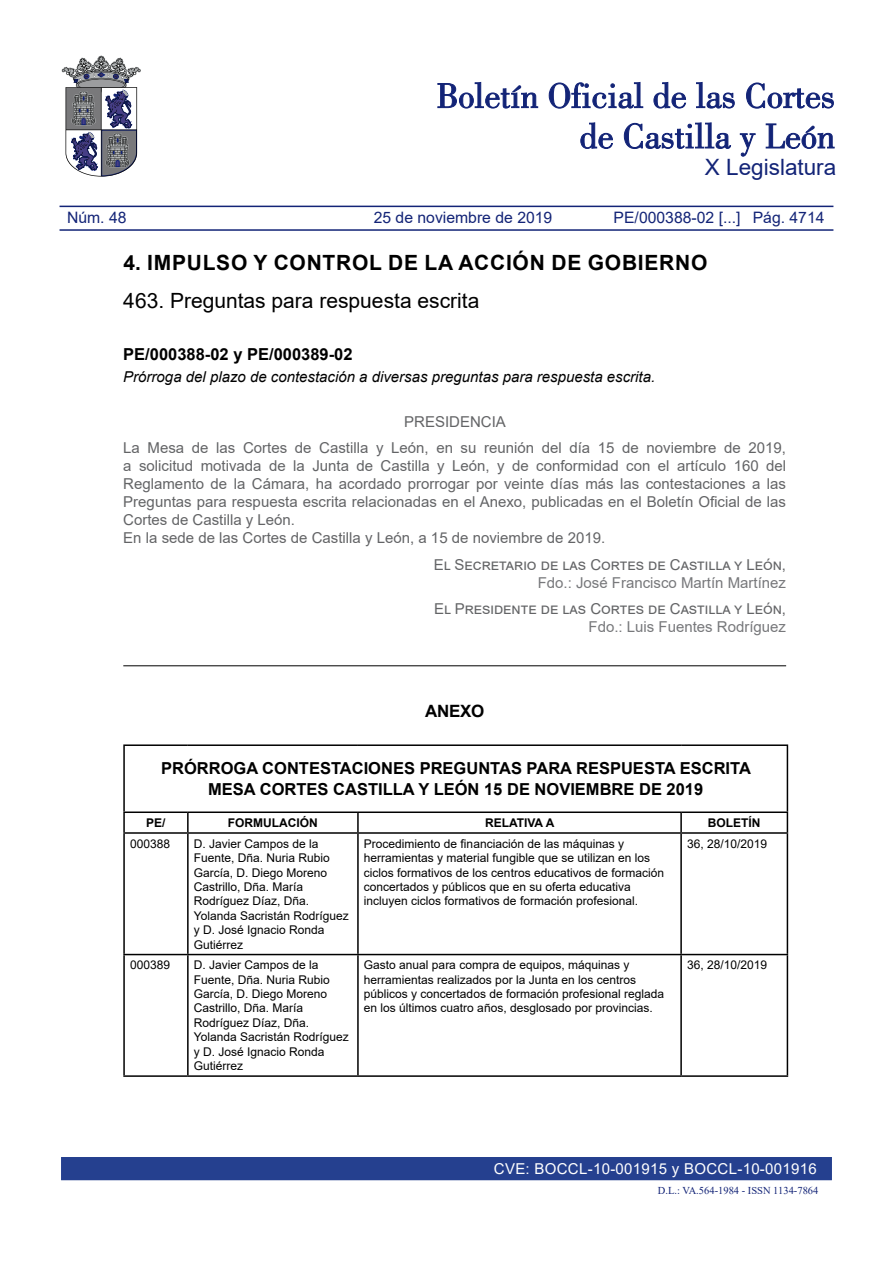
<style>
.page{position:relative;width:893px;height:1263px;background:#fff}
.page>*{position:absolute;margin:0;border:0;box-sizing:border-box;transform-origin:0 0}
.t1{font:22.5px "Arial";color:#132477}
.Apartado1{font:700 21px "Arial";letter-spacing:.035em;color:#000}
.SubApartado1{font:21px "Arial";color:#000}
.TituloEnmienda{font:700 16.95px "Arial";letter-spacing:-.02em;color:#000}
.TextoCuerpo{font:700 16.5px "Arial";color:#000}
.ReferenciaEntrada{font:700 16.5px "Arial";color:#000}
.E_Referencia{font:15.75px "Arial";color:#132477}
.Resolucion{font:15px/18px "Arial";color:#636466;text-align:justify}
.Sumario{font:italic 15px "Arial";color:#000}
.FirmaSecretariaResol{font:15px "Arial";color:#636466}
.FirmaPresidentaResol{font:15px "Arial";color:#636466}
.t2{font:15px "Arial";letter-spacing:.02em;color:#fff}
.FdoSecretariaResoluc{font:15px "Arial";color:#77787b}
.FdoPresidentaResoluc{font:15px "Arial";color:#77787b}
.TituloPresidencia{font:15px "Arial";color:#636466}
.TextoTabla{font:12px/14.4px "Arial";color:#000}
.TextoTabla-2{font:700 12px "Arial";color:#000}
.t3{font:10.5px "Times New Roman";color:#132477}
</style>
<div class="page">
<svg style="left:437px;top:82px;width:101px;height:26px"></svg>
<svg style="left:549px;top:82px;width:94px;height:27px"></svg>
<svg style="left:654px;top:82px;width:32px;height:26px"></svg>
<svg style="left:696px;top:82px;width:39px;height:26px"></svg>
<svg style="left:746px;top:83px;width:88px;height:25px"></svg>
<svg style="left:580px;top:122px;width:33px;height:27px"></svg>
<svg style="left:624px;top:122px;width:107px;height:27px"></svg>
<svg style="left:740px;top:133px;width:15px;height:24px"></svg>
<svg style="left:766px;top:124px;width:68px;height:25px"></svg>
<svg style="left:62px;top:56px;width:78px;height:121px"></svg>
<hr style="left:60px;top:229px;width:773px;height:2px;background:#132477">
<hr style="left:60px;top:206px;width:773px;height:1px;background:#132477">
<div style="left:60px;top:1156px;width:773px;height:25px;background:#25408f"></div>
<div style="left:60px;top:1155px;width:773px;height:27px;border:2px solid #fff"></div>
<hr style="left:123px;top:665px;width:663px;height:1px;background:#000">
<hr style="left:123px;top:744px;width:65px;height:2px;background:#000">
<hr style="left:123px;top:746px;width:2px;height:65px;background:#000">
<hr style="left:188px;top:744px;width:170px;height:2px;background:#000">
<hr style="left:358px;top:744px;width:323px;height:2px;background:#000">
<hr style="left:681px;top:744px;width:107px;height:2px;background:#000">
<hr style="left:787px;top:746px;width:1px;height:65px;background:#000">
<hr style="left:123px;top:811px;width:65px;height:2px;background:#000">
<svg style="left:123px;top:813px;width:2px;height:19px"></svg>
<hr style="left:188px;top:811px;width:170px;height:2px;background:#000">
<svg style="left:187px;top:813px;width:2px;height:19px"></svg>
<hr style="left:358px;top:811px;width:323px;height:2px;background:#000">
<svg style="left:357px;top:813px;width:2px;height:19px"></svg>
<hr style="left:681px;top:811px;width:107px;height:2px;background:#000">
<svg style="left:680px;top:813px;width:2px;height:19px"></svg>
<svg style="left:787px;top:813px;width:1px;height:19px"></svg>
<hr style="left:123px;top:832px;width:65px;height:2px;background:#000">
<hr style="left:123px;top:834px;width:2px;height:120px;background:#000">
<hr style="left:188px;top:832px;width:170px;height:2px;background:#000">
<hr style="left:187px;top:834px;width:2px;height:120px;background:#000">
<hr style="left:358px;top:832px;width:323px;height:2px;background:#000">
<hr style="left:357px;top:834px;width:2px;height:120px;background:#000">
<hr style="left:681px;top:832px;width:107px;height:2px;background:#000">
<hr style="left:680px;top:834px;width:2px;height:120px;background:#000">
<hr style="left:787px;top:834px;width:1px;height:120px;background:#000">
<hr style="left:123px;top:954px;width:65px;height:1px;background:#000">
<hr style="left:123px;top:955px;width:2px;height:120px;background:#000">
<hr style="left:188px;top:954px;width:170px;height:1px;background:#000">
<hr style="left:187px;top:955px;width:2px;height:120px;background:#000">
<hr style="left:358px;top:954px;width:323px;height:1px;background:#000">
<hr style="left:357px;top:955px;width:2px;height:120px;background:#000">
<hr style="left:681px;top:954px;width:107px;height:1px;background:#000">
<hr style="left:680px;top:955px;width:2px;height:120px;background:#000">
<hr style="left:787px;top:955px;width:1px;height:120px;background:#000">
<hr style="left:123px;top:1075px;width:65px;height:2px;background:#000">
<hr style="left:188px;top:1075px;width:170px;height:2px;background:#000">
<hr style="left:358px;top:1075px;width:323px;height:2px;background:#000">
<hr style="left:681px;top:1075px;width:107px;height:2px;background:#000">
<h1 class="t1" style="left:705px;top:152px;width:133px">X Legislatura</h1>
<p class="E_Referencia" style="left:67px;top:207px;width:61px">Núm. 48</p>
<p class="E_Referencia" style="left:374px;top:207px;width:180px">25 de noviembre de 2019</p>
<p class="E_Referencia" style="left:614px;top:207px;width:212px">PE/000388-02 [...] Pág. 4714</p>
<p class="Apartado1" style="left:124px;top:248px;width:585px">4. IMPULSO Y CONTROL DE LA ACCIÓN DE GOBIERNO</p>
<p class="SubApartado1" style="left:123px;top:286px;width:358px">463. Preguntas para respuesta escrita</p>
<p class="ReferenciaEntrada" style="left:123px;top:343px;width:231px">PE/000388-02 y PE/000389-02</p>
<p class="Sumario" style="left:123px;top:367px;width:533px">Prórroga del plazo de contestación a diversas preguntas para respuesta escrita.</p>
<p class="TituloPresidencia" style="left:404px;top:411px;width:103px">PRESIDENCIA</p>
<p class="Resolucion" style="left:123px;top:439px;width:664px">La Mesa de las Cortes de Castilla y León, en su reunión del día 15 de noviembre de 2019, a solicitud motivada de la Junta de Castilla y León, y de conformidad con el artículo 160 del Reglamento de la Cámara, ha acordado prorrogar por veinte días más las contestaciones a las Preguntas para respuesta escrita relacionadas en el Anexo, publicadas en el Boletín Oficial de las Cortes de Castilla y León.</p>
<p class="Resolucion" style="left:123px;top:529px;width:483px">En la sede de las Cortes de Castilla y León, a 15 de noviembre de 2019.</p>
<p class="FirmaSecretariaResol" style="left:434px;top:554px;width:354px">El Secretario de las Cortes de Castilla y León,</p>
<p class="FdoSecretariaResoluc" style="left:538px;top:572px;width:250px">Fdo.: José Francisco Martín Martínez</p>
<p class="FirmaPresidentaResol" style="left:434px;top:599px;width:353px">El Presidente de las Cortes de Castilla y León,</p>
<p class="FdoPresidentaResoluc" style="left:588px;top:617px;width:199px">Fdo.: Luis Fuentes Rodríguez</p>
<p class="TituloEnmienda" style="left:425px;top:699px;width:60px">ANEXO</p>
<p class="TextoCuerpo" style="left:161px;top:757px;width:591px">PRÓRROGA CONTESTACIONES PREGUNTAS PARA RESPUESTA ESCRITA</p>
<p class="TextoCuerpo" style="left:208px;top:778px;width:497px">MESA CORTES CASTILLA Y LEÓN 15 DE NOVIEMBRE DE 2019</p>
<p class="TextoTabla-2" style="left:146px;top:814px;width:21px">PE/</p>
<p class="TextoTabla-2" style="left:228px;top:814px;width:91px">FORMULACIÓN</p>
<p class="TextoTabla-2" style="left:485px;top:814px;width:71px">RELATIVA A</p>
<p class="TextoTabla-2" style="left:708px;top:814px;width:54px">BOLETÍN</p>
<p class="TextoTabla" style="left:130px;top:836px;width:42px">000388</p>
<p class="TextoTabla" style="left:194px;top:836px;width:156px">D. Javier Campos de la<br>Fuente, Dña. Nuria Rubio<br>García, D. Diego Moreno<br>Castrillo, Dña. María<br>Rodríguez Díaz, Dña.<br>Yolanda Sacristán Rodríguez y D. José Ignacio Ronda<br>Gutiérrez</p>
<p class="TextoTabla" style="left:364px;top:836px;width:302px">Procedimiento de financiación de las máquinas y herramientas y material fungible que se utilizan en los ciclos formativos de los centros educativos de formación concertados y públicos que en su oferta educativa incluyen ciclos formativos de formación profesional.</p>
<p class="TextoTabla" style="left:687px;top:836px;width:82px">36, 28/10/2019</p>
<p class="TextoTabla" style="left:130px;top:958px;width:42px">000389</p>
<p class="TextoTabla" style="left:194px;top:958px;width:156px">D. Javier Campos de la<br>Fuente, Dña. Nuria Rubio<br>García, D. Diego Moreno<br>Castrillo, Dña. María<br>Rodríguez Díaz, Dña.<br>Yolanda Sacristán Rodríguez y D. José Ignacio Ronda<br>Gutiérrez</p>
<p class="TextoTabla" style="left:364px;top:958px;width:302px">Gasto anual para compra de equipos, máquinas y herramientas realizados por la Junta en los centros públicos y concertados de formación profesional reglada en los últimos cuatro años, desglosado por provincias.</p>
<p class="TextoTabla" style="left:687px;top:958px;width:82px">36, 28/10/2019</p>
<p class="t2" style="left:494px;top:1158px;width:324px">CVE: BOCCL-10-001915 y BOCCL-10-001916</p>
<p class="t3" style="left:658px;top:1183px;width:162px">D.L.: VA.564-1984 - ISSN 1134-7864</p>
</div>
